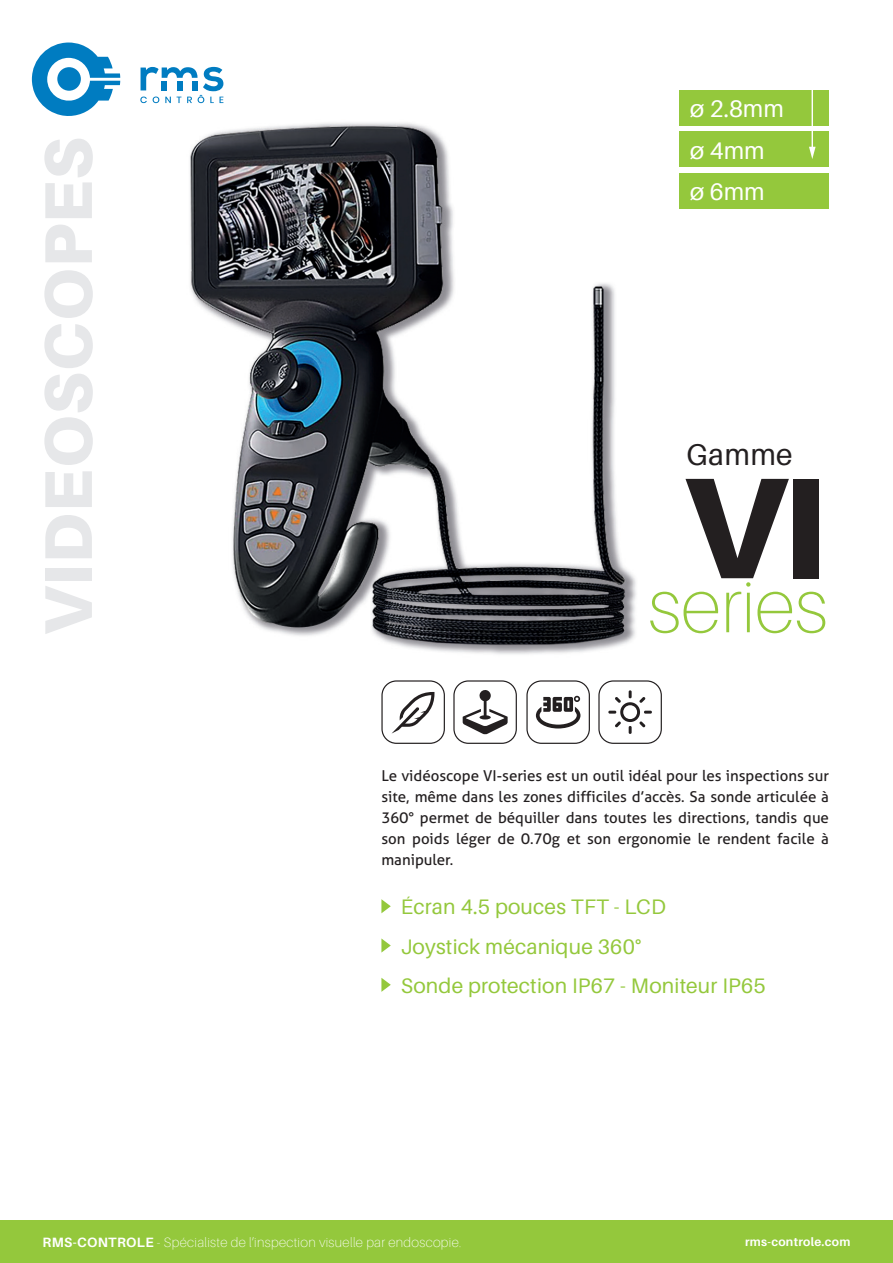
<style>
.page{position:relative;width:893px;height:1263px;background:#fff}
.page>*{position:absolute;margin:0;border:0;box-sizing:border-box;transform-origin:0 0}
.t1{font:900 144px "Aileron";color:#231f20}
.t2{font:100 75px "Aileron";color:#94c83c}
.t3{font:900 67.5px "Aileron";letter-spacing:.01em;color:#e6e7e9}
.t4{font:30px "Aileron";letter-spacing:.01em;color:#231f20}
.t5{font:24px/41.5px "Aileron";color:#fff}
.t6{font:21px "Aileron";letter-spacing:.01em;color:#94c83c}
.t7{font:15px/21px "Aller";color:#231f20;text-align:justify}
.t8{font:100 13.5px "Aileron";letter-spacing:.025em;color:#fff}
.t9{font:700 12px "Aileron";letter-spacing:.025em;color:#fff}
.s1{font-weight:700}
</style>
<div class="page">
<svg style="left:140px;top:67px;width:83px;height:36px"></svg>
<div style="left:192px;top:81px;width:6px;height:9px;background:#007cc1"></div>
<svg style="left:32px;top:43px;width:88px;height:73px"></svg>
<div style="left:0;top:1220px;width:893px;height:43px;background:#94c83c"></div>
<svg style="left:381px;top:899px;width:10px;height:14px"></svg>
<svg style="left:381px;top:978px;width:10px;height:14px"></svg>
<svg style="left:381px;top:938px;width:10px;height:14px"></svg>
<div style="left:679px;top:90px;width:150px;height:35px;background:#94c83c"></div>
<div style="left:679px;top:132px;width:150px;height:35px;background:#94c83c"></div>
<div style="left:679px;top:173px;width:150px;height:35px;background:#94c83c"></div>
<svg style="left:463px;top:690px;width:45px;height:44px"></svg>
<svg style="left:536px;top:696px;width:44px;height:32px"></svg>
<div style="left:453px;top:680px;width:64px;height:64px;border:1px solid #231f20;border-radius:14px"></div>
<div style="left:526px;top:680px;width:64px;height:64px;border:1px solid #231f20;border-radius:14px"></div>
<div style="left:598px;top:680px;width:64px;height:64px;border:1px solid #231f20;border-radius:14px"></div>
<svg style="left:608px;top:690px;width:44px;height:44px"></svg>
<div style="left:381px;top:680px;width:64px;height:64px;border:1px solid #231f20;border-radius:14px"></div>
<svg style="left:392px;top:692px;width:42px;height:41px"></svg>
<img style="left:190px;top:123px;width:446px;height:531px">
<img style="left:539px;top:632px;width:91px;height:1px">
<svg style="left:809px;top:90px;width:7px;height:69px"></svg>
<h3 class="t3" style="left:29px;top:636px;width:500px;rotate:-90deg">VIDEOSCOPES</h3>
<h3 class="t5" style="left:690px;top:88px;width:96px">ø 2.8mm ø 4mm ø 6mm</h3>
<h3 class="t4" style="left:686px;top:438px;width:108px">Gamme</h3>
<h1 class="t1" style="left:681px;top:444px;width:148px">VI</h1>
<h2 class="t2" style="left:648px;top:565px;width:181px">series</h2>
<p class="t7" style="left:381px;top:765px;width:449px">Le vidéoscope VI-series est un outil idéal pour les inspections sur site, même dans les zones difficiles d’accès. Sa sonde articulée à 360° permet de béquiller dans toutes les directions, tandis que son poids léger de 0.70g et son ergonomie le rendent facile à manipuler.</p>
<h3 class="t6" style="left:401px;top:895px;width:266px">Écran 4.5 pouces TFT - LCD</h3>
<h3 class="t6" style="left:401px;top:935px;width:242px">Joystick mécanique 360°</h3>
<h3 class="t6" style="left:401px;top:974px;width:366px">Sonde protection IP67 - Moniteur IP65</h3>
<p class="t8" style="left:43px;top:1235px;width:420px"><span class="s1">RMS-CONTROLE</span> - Spécialiste de l’inspection visuelle par endoscopie.</p>
<p class="t9" style="left:745px;top:1235px;width:107px">rms-controle.com</p>
</div>
